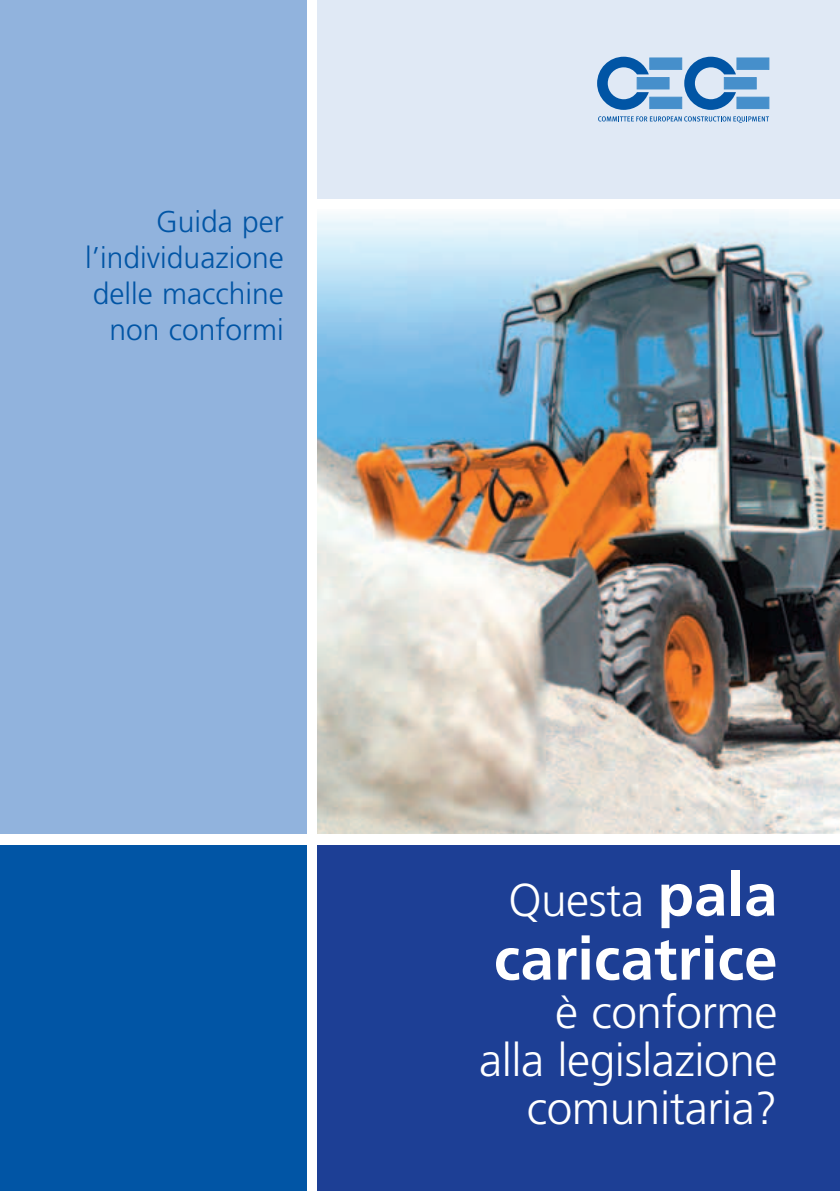
<style>
.page{position:relative;width:840px;height:1191px;background:#fff}
.page>*{position:absolute;margin:0;border:0;box-sizing:border-box;transform-origin:0 0}
.t1{font:700 60px "Frutiger LT Std";color:#fff}
.t2{font:300 46px/48px "Frutiger LT Std";letter-spacing:-.01em;color:#fff;text-align:right}
.t3{font:300 30px/36px "Frutiger LT Std";color:#0155a5;text-align:right}
.s1{font-weight:700;font-size:60px}
</style>
<div class="page">
<div style="left:0;top:0;width:306px;height:833px;background:#91b3dd"></div>
<div style="left:317px;top:0;width:522px;height:198px;background:#e0e9f5"></div>
<img style="left:317px;top:211px;width:522px;height:622px">
<div style="left:317px;top:845px;width:522px;height:346px;background:#1d3f95"></div>
<div style="left:0;top:845px;width:306px;height:346px;background:#0155a5"></div>
<svg style="left:598px;top:116px;width:170px;height:7px"></svg>
<div style="left:649px;top:58px;width:32px;height:11px;background:#468fcb"></div>
<svg style="left:597px;top:57px;width:51px;height:53px"></svg>
<div style="left:636px;top:77px;width:32px;height:12px;background:#468fcb"></div>
<div style="left:649px;top:97px;width:32px;height:12px;background:#468fcb"></div>
<div style="left:736px;top:58px;width:32px;height:11px;background:#468fcb"></div>
<svg style="left:684px;top:57px;width:51px;height:53px"></svg>
<div style="left:723px;top:77px;width:32px;height:12px;background:#468fcb"></div>
<div style="left:736px;top:97px;width:32px;height:12px;background:#468fcb"></div>
<p class="t3" style="left:85px;top:204px;width:200px">Guida per l’individuazione delle macchine non conformi</p>
<h2 class="t2" style="left:508px;top:876px;width:270px">Questa <span class="s1">pala</span></h2>
<h1 class="t1" style="left:493px;top:923px;width:285px">caricatrice</h1>
<h2 class="t2" style="left:479px;top:988px;width:300px">è conforme alla legislazione comunitaria?</h2>
</div>
